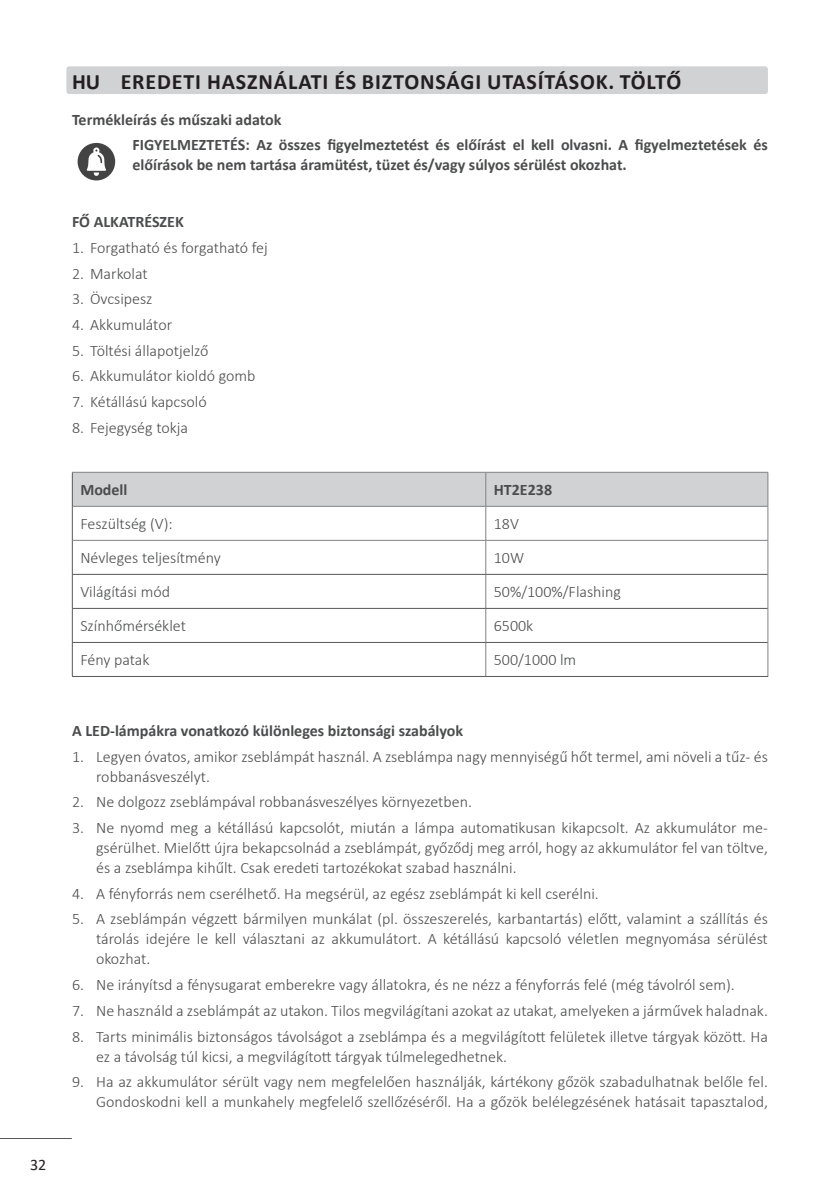
<style>
.page{position:relative;width:840px;height:1191px;background:#fff}
.page>*{position:absolute;margin:0;border:0;box-sizing:border-box;transform-origin:0 0}
.t1{font:700 22px "Calibri";letter-spacing:.04em;color:#231f20}
.t2{font:300 16px/20px "Calibri";color:#4b4c4d}
.t3{font:700 16px/25.6px "Calibri";color:#4b4c4d}
.t4{font:16px "Calibri";color:#231f20}
</style>
<div class="page">
<hr style="left:0;top:1138px;width:72px;height:1px;background:#57585a">
<div style="left:66px;top:66px;width:701px;height:28px;background:#d1d2d4;border-radius:3px"></div>
<svg style="left:76px;top:142px;width:40px;height:40px"></svg>
<svg style="left:78px;top:143px;width:37px;height:37px"></svg>
<div style="left:73px;top:473px;width:694px;height:33px;background:#d1d2d4"></div>
<hr style="left:72px;top:472px;width:413px;height:1px;background:#808285">
<hr style="left:485px;top:472px;width:282px;height:1px;background:#808285">
<hr style="left:485px;top:472px;width:1px;height:34px;background:#808285">
<hr style="left:767px;top:472px;width:1px;height:34px;background:#808285">
<hr style="left:72px;top:506px;width:413px;height:1px;background:#808285">
<hr style="left:485px;top:506px;width:282px;height:1px;background:#808285">
<hr style="left:485px;top:506px;width:1px;height:34px;background:#808285">
<hr style="left:767px;top:506px;width:1px;height:34px;background:#808285">
<hr style="left:72px;top:540px;width:413px;height:1px;background:#808285">
<hr style="left:485px;top:540px;width:282px;height:1px;background:#808285">
<hr style="left:485px;top:540px;width:1px;height:34px;background:#808285">
<hr style="left:767px;top:540px;width:1px;height:34px;background:#808285">
<hr style="left:485px;top:574px;width:1px;height:34px;background:#808285">
<hr style="left:767px;top:574px;width:1px;height:34px;background:#808285">
<hr style="left:485px;top:608px;width:1px;height:34px;background:#808285">
<hr style="left:767px;top:608px;width:1px;height:34px;background:#808285">
<hr style="left:485px;top:642px;width:1px;height:34px;background:#808285">
<hr style="left:767px;top:642px;width:1px;height:34px;background:#808285">
<hr style="left:72px;top:472px;width:1px;height:34px;background:#57585a">
<hr style="left:72px;top:506px;width:1px;height:34px;background:#57585a">
<hr style="left:72px;top:540px;width:1px;height:34px;background:#57585a">
<hr style="left:72px;top:574px;width:413px;height:1px;background:#57585a">
<hr style="left:72px;top:574px;width:1px;height:34px;background:#57585a">
<hr style="left:485px;top:574px;width:282px;height:1px;background:#57585a">
<hr style="left:72px;top:608px;width:413px;height:1px;background:#57585a">
<hr style="left:72px;top:608px;width:1px;height:34px;background:#57585a">
<hr style="left:485px;top:608px;width:282px;height:1px;background:#57585a">
<hr style="left:72px;top:642px;width:413px;height:1px;background:#57585a">
<hr style="left:72px;top:642px;width:1px;height:34px;background:#57585a">
<hr style="left:485px;top:642px;width:282px;height:1px;background:#57585a">
<hr style="left:72px;top:676px;width:413px;height:1px;background:#57585a">
<hr style="left:485px;top:676px;width:282px;height:1px;background:#57585a">
<p class="t4" style="left:30px;top:1153px;width:18px">32</p>
<h1 class="t1" style="left:72px;top:68px;width:610px">HU EREDETI HASZNÁLATI ÉS BIZTONSÁGI UTASÍTÁSOK. TÖLTŐ</h1>
<p class="t3" style="left:132px;top:106px;width:636px;text-indent:-60px">Termékleírás és műszaki adatok<br>FIGYELMEZTETÉS: Az összes figyelmeztetést és előírást el kell olvasni. A figyelmeztetések és</p>
<p class="t3" style="left:132px;top:151px;width:495px">előírások be nem tartása áramütést, tüzet és/vagy súlyos sérülést okozhat.</p>
<p class="t3" style="left:72px;top:208px;width:113px">FŐ ALKATRÉSZEK</p>
<p class="t2" style="left:72px;top:237px;width:197px">1. Forgatható és forgatható fej</p>
<p class="t2" style="left:72px;top:263px;width:77px">2. Markolat</p>
<p class="t2" style="left:72px;top:289px;width:82px">3. Övcsipesz</p>
<p class="t2" style="left:72px;top:314px;width:102px">4. Akkumulátor</p>
<p class="t2" style="left:72px;top:340px;width:138px">5. Töltési állapotjelző</p>
<p class="t2" style="left:72px;top:366px;width:185px">6. Akkumulátor kioldó gomb</p>
<p class="t2" style="left:72px;top:391px;width:136px">7. Kétállású kapcsoló</p>
<p class="t2" style="left:72px;top:417px;width:117px">8. Fejegység tokja</p>
<p class="t3" style="left:80px;top:476px;width:49px">Modell</p>
<p class="t3" style="left:493px;top:476px;width:60px">HT2E238</p>
<p class="t2" style="left:80px;top:514px;width:94px">Feszültség (V):</p>
<p class="t2" style="left:493px;top:514px;width:27px">18V</p>
<p class="t2" style="left:80px;top:548px;width:142px">Névleges teljesítmény</p>
<p class="t2" style="left:493px;top:548px;width:32px">10W</p>
<p class="t2" style="left:80px;top:582px;width:91px">Világítási mód</p>
<p class="t2" style="left:493px;top:582px;width:129px">50%/100%/Flashing</p>
<p class="t2" style="left:80px;top:616px;width:107px">Színhőmérséklet</p>
<p class="t2" style="left:493px;top:616px;width:41px">6500k</p>
<p class="t2" style="left:80px;top:650px;width:71px">Fény patak</p>
<p class="t2" style="left:493px;top:650px;width:84px">500/1000 lm</p>
<p class="t3" style="left:72px;top:717px;width:392px">A LED-lámpákra vonatkozó különleges biztonsági szabályok</p>
<p class="t2" style="left:96px;top:746px;width:673px;text-indent:-24px">1. Legyen óvatos, amikor zseblámpát használ. A zseblámpa nagy mennyiségű hőt termel, ami növeli a tűz- és robbanásveszélyt.</p>
<p class="t2" style="left:72px;top:792px;width:401px">2. Ne dolgozz zseblámpával robbanásveszélyes környezetben.</p>
<p class="t2" style="left:96px;top:817px;width:673px;text-align:justify;text-indent:-24px">3. Ne nyomd meg a kétállású kapcsolót, miután a lámpa automatikusan kikapcsolt. Az akkumulátor me&shy;gsérülhet. Mielőtt újra bekapcsolnád a zseblámpát, győződj meg arról, hogy az akkumulátor fel van töltve, és a zseblámpa kihűlt. Csak eredeti tartozékokat szabad használni.</p>
<p class="t2" style="left:72px;top:883px;width:528px">4. A fényforrás nem cserélhető. Ha megsérül, az egész zseblámpát ki kell cserélni.</p>
<p class="t2" style="left:96px;top:909px;width:673px;text-align:justify;text-indent:-24px">5. A zseblámpán végzett bármilyen munkálat (pl. összeszerelés, karbantartás) előtt, valamint a szállítás és tárolás idejére le kell választani az akkumulátort. A kétállású kapcsoló véletlen megnyomása sérülést okozhat.</p>
<p class="t2" style="left:72px;top:974px;width:663px">6. Ne irányítsd a fénysugarat emberekre vagy állatokra, és ne nézz a fényforrás felé (még távolról sem).</p>
<p class="t2" style="left:72px;top:1000px;width:697px">7. Ne használd a zseblámpát az utakon. Tilos megvilágítani azokat az utakat, amelyeken a járművek haladnak.</p>
<p class="t2" style="left:96px;top:1026px;width:673px;text-indent:-24px">8. Tarts minimális biztonságos távolságot a zseblámpa és a megvilágított felületek illetve tárgyak között. Ha ez a távolság túl kicsi, a megvilágított tárgyak túlmelegedhetnek.</p>
<p class="t2" style="left:72px;top:1071px;width:697px;text-align:right">9. Ha az akkumulátor sérült vagy nem megfelelően használják, kártékony gőzök szabadulhatnak belőle fel.<br>Gondoskodni kell a munkahely megfelelő szellőzéséről. Ha a gőzök belélegzésének hatásait tapasztalod,</p>
</div>
